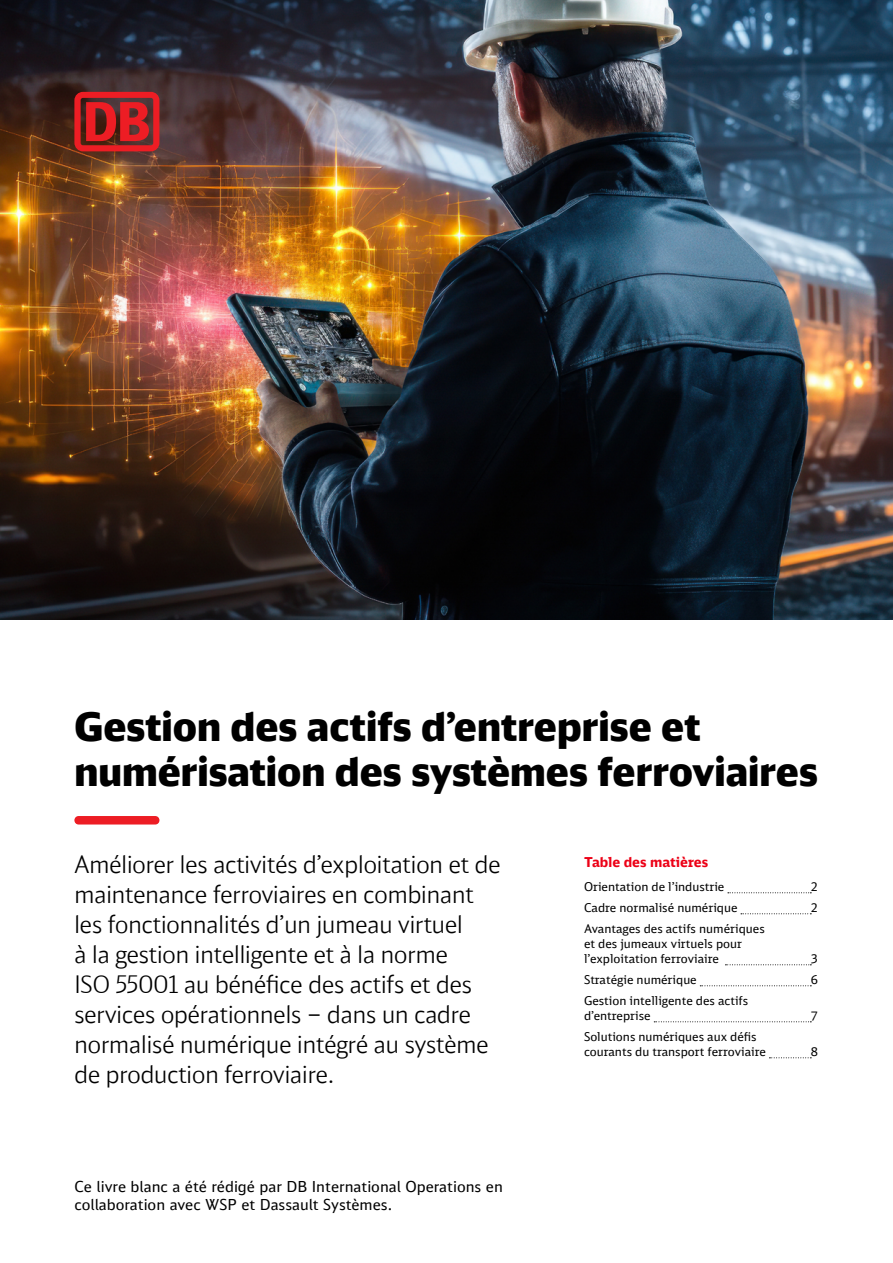
<style>
.page{position:relative;width:893px;height:1263px;background:#fff}
.page>*{position:absolute;margin:0;border:0;box-sizing:border-box;transform-origin:0 0}
.t1{font:900 39px/45px "DB Head";color:#000}
.t2{font:300 24px/30px "DB Head";color:#000}
.t3{font:15px/18px "DB Sans Alternate";color:#000}
.t4{font:700 13.5px "DB Sans";color:#ec0016}
.t5{font:12px/15px "DB Sans";color:#000}
</style>
<div class="page">
<img style="left:0;top:0;width:893px;height:620px">
<div style="left:74px;top:816px;width:85px;height:8px;background:#ed1d24;border-radius:4px"></div>
<svg style="left:728px;top:892px;width:83px;height:1px"></svg>
<svg style="left:741px;top:913px;width:70px;height:1px"></svg>
<svg style="left:725px;top:964px;width:86px;height:1px"></svg>
<svg style="left:700px;top:985px;width:111px;height:1px"></svg>
<svg style="left:654px;top:1021px;width:157px;height:1px"></svg>
<svg style="left:769px;top:1057px;width:42px;height:1px"></svg>
<svg style="left:41px;top:91px;width:119px;height:61px;background:#8e221f"></svg>
<h1 class="t1" style="left:74px;top:703px;width:745px">Gestion des actifs d’entreprise et numérisation des systèmes ferroviaires</h1>
<p class="t2" style="left:74px;top:849px;width:428px">Améliorer les activités d’exploitation et de maintenance ferroviaires en combinant les fonctionnalités d’un jumeau virtuel<br>à la gestion intelligente et à la norme<br>ISO 55001 au bénéfice des actifs et des services opérationnels – dans un cadre normalisé numérique intégré au système de production ferroviaire.</p>
<p class="t3" style="left:74px;top:1177px;width:430px">Ce livre blanc a été rédigé par DB International Operations en collaboration avec WSP et Dassault Systèmes.</p>
<p class="t4" style="left:584px;top:854px;width:126px">Table des matières</p>
<p class="t5" style="left:584px;top:879px;width:142px">Orientation de l’industrie</p>
<p class="t5" style="left:811px;top:879px;width:9px">2</p>
<p class="t5" style="left:584px;top:900px;width:155px">Cadre normalisé numérique</p>
<p class="t5" style="left:811px;top:900px;width:9px">2</p>
<p class="t5" style="left:584px;top:921px;width:182px">Avantages des actifs numériques et des jumeaux virtuels pour l’exploitation ferroviaire</p>
<p class="t5" style="left:811px;top:951px;width:9px">3</p>
<p class="t5" style="left:584px;top:972px;width:114px">Stratégie numérique</p>
<p class="t5" style="left:811px;top:972px;width:9px">6</p>
<p class="t5" style="left:584px;top:993px;width:166px">Gestion intelligente des actifs d’entreprise</p>
<p class="t5" style="left:811px;top:1008px;width:9px">7</p>
<p class="t5" style="left:584px;top:1029px;width:183px">Solutions numériques aux défis courants du transport ferroviaire</p>
<p class="t5" style="left:811px;top:1044px;width:9px">8</p>
</div>
